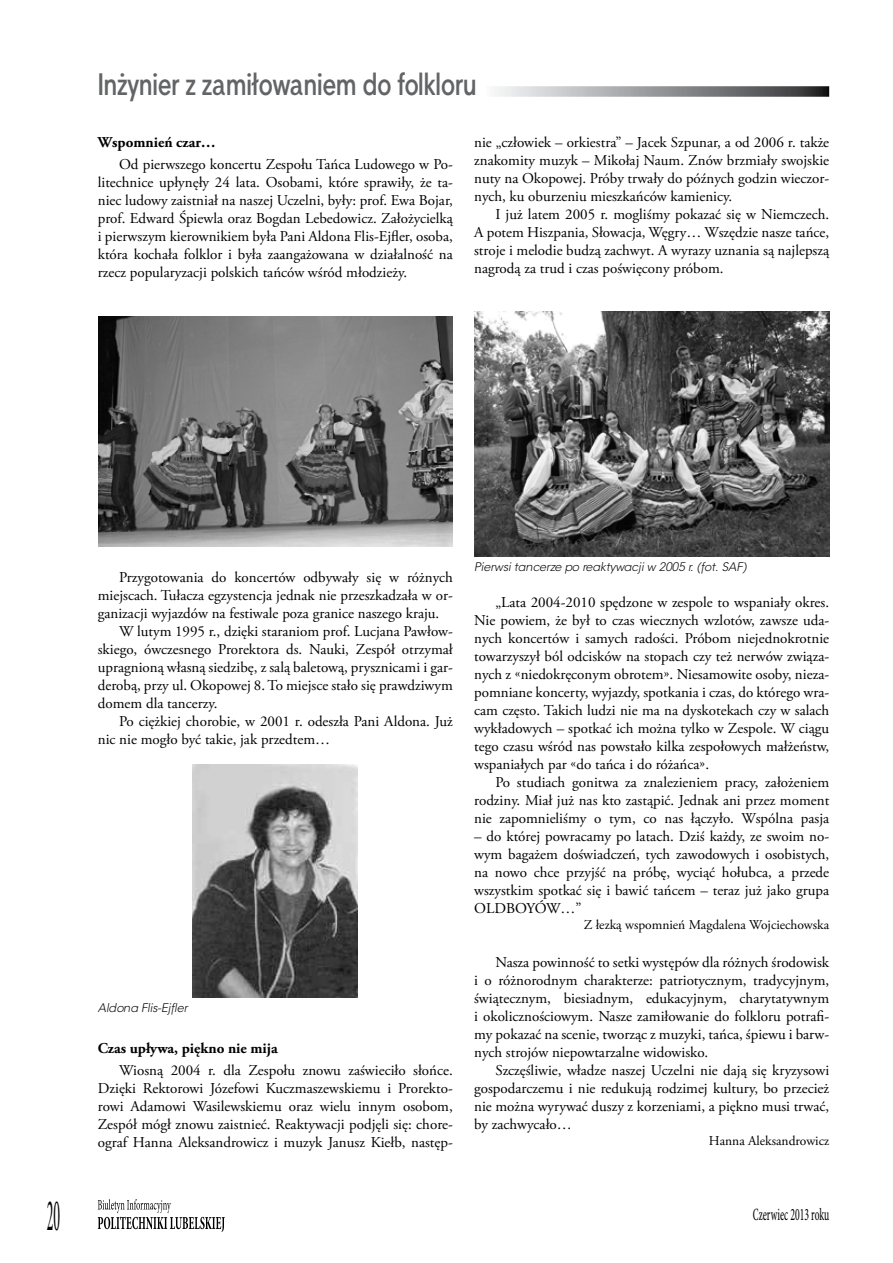
<style>
.page{position:relative;width:893px;height:1263px;background:#fff}
.page>*{position:absolute;margin:0;border:0;box-sizing:border-box;transform-origin:0 0}
.t1{font:condensed 45px "Minion Pro";color:#000;scale:.33 1}
.t2{font:700 30px "Straight Cnd EFN";color:#636466}
.t3{font:condensed 17.4px "Minion Pro";color:#000;scale:.6 1}
.t4{font:15px/18px "Adobe Garamond Pro";color:#000;text-align:justify}
.t5{font:700 15px "Adobe Garamond Pro";color:#000}
.t6{font:13.5px "Adobe Garamond Pro";color:#000}
.t7{font:italic 12px "Straight EFN";color:#000}
</style>
<div class="page">
<svg style="left:98px;top:1199px;width:127px;height:33px"></svg>
<img style="left:99px;top:316px;width:353px;height:230px">
<img style="left:193px;top:765px;width:165px;height:233px">
<svg style="left:495px;top:86px;width:334px;height:11px;background:#959698"></svg>
<img style="left:474px;top:312px;width:355px;height:245px">
<h2 class="t2" style="left:98px;top:66px;width:380px">Inżynier z zamiłowaniem do folkloru</h2>
<p class="t4" style="left:474px;top:134px;width:357px">nie „człowiek – orkiestra” – Jacek Szpunar, a od 2006 r. także znakomity muzyk – Mikołaj Naum. Znów brzmiały swojskie nuty na Okopowej. Próby trwały do późnych godzin wieczor&shy;nych, ku oburzeniu mieszkańców kamienicy.</p>
<p class="t4" style="left:474px;top:206px;width:357px;text-indent:21px">I już latem 2005 r. mogliśmy pokazać się w Niemczech.<br>A potem Hiszpania, Słowacja, Węgry… Wszędzie nasze tańce, stroje i melodie budzą zachwyt. A wyrazy uznania są najlepszą nagrodą za trud i czas poświęcony próbom.</p>
<p class="t5" style="left:98px;top:133px;width:120px">Wspomnień czar…</p>
<p class="t4" style="left:98px;top:156px;width:357px;text-indent:21px">Od pierwszego koncertu Zespołu Tańca Ludowego w Po&shy;litechnice upłynęły 24 lata. Osobami, które sprawiły, że ta&shy;niec ludowy zaistniał na naszej Uczelni, były: prof. Ewa Bojar, prof. Edward Śpiewla oraz Bogdan Lebedowicz. Założycielką i pierwszym kierownikiem była Pani Aldona Flis-Ejfler, osoba, która kochała folklor i była zaangażowana w działalność na rzecz popularyzacji polskich tańców wśród młodzieży.</p>
<p class="t4" style="left:119px;top:569px;width:335px">Przygotowania do koncertów odbywały się w różnych</p>
<p class="t4" style="left:98px;top:587px;width:357px">miejscach. Tułacza egzystencja jednak nie przeszkadzała w or-</p>
<p class="t4" style="left:98px;top:605px;width:343px">ganizacji wyjazdów na festiwale poza granice naszego kraju.</p>
<p class="t4" style="left:119px;top:623px;width:335px">W lutym 1995 r., dzięki staraniom prof. Lucjana Pawłow-</p>
<p class="t4" style="left:98px;top:641px;width:357px">skiego, ówczesnego Prorektora ds. Nauki, Zespół otrzymał</p>
<p class="t4" style="left:98px;top:659px;width:357px">upragnioną własną siedzibę, z salą baletową, prysznicami i gar-</p>
<p class="t4" style="left:98px;top:677px;width:357px">derobą, przy ul. Okopowej 8. To miejsce stało się prawdziwym</p>
<p class="t4" style="left:98px;top:695px;width:121px">domem dla tancerzy.</p>
<p class="t4" style="left:119px;top:713px;width:335px">Po ciężkiej chorobie, w 2001 r. odeszła Pani Aldona. Już</p>
<p class="t4" style="left:98px;top:731px;width:234px">nic nie mogło być takie, jak przedtem…</p>
<p class="t7" style="left:98px;top:1001px;width:91px">Aldona Flis-Ejfler</p>
<p class="t5" style="left:98px;top:1039px;width:181px">Czas upływa, piękno nie mija</p>
<p class="t4" style="left:98px;top:1062px;width:357px;text-indent:21px">Wiosną 2004 r. dla Zespołu znowu zaświeciło słońce.<br>Dzięki Rektorowi Józefowi Kuczmaszewskiemu i Prorekto&shy;rowi Adamowi Wasilewskiemu oraz wielu innym osobom, Zespół mógł znowu zaistnieć. Reaktywacji podjęli się: chore&shy;ograf Hanna Aleksandrowicz i muzyk Janusz Kiełb, następ-</p>
<p class="t7" style="left:474px;top:560px;width:274px">Pierwsi tancerze po reaktywacji w 2005 r. (fot. SAF)</p>
<p class="t4" style="left:474px;top:594px;width:357px;text-indent:21px">„Lata 2004-2010 spędzone w zespole to wspaniały okres.<br>Nie powiem, że był to czas wiecznych wzlotów, zawsze uda&shy;nych koncertów i samych radości. Próbom niejednokrotnie towarzyszył ból odcisków na stopach czy też nerwów związa&shy;nych z «niedokręconym obrotem». Niesamowite osoby, nieza&shy;pomniane koncerty, wyjazdy, spotkania i czas, do którego wra&shy;cam często. Takich ludzi nie ma na dyskotekach czy w salach wykładowych – spotkać ich można tylko w Zespole. W ciągu tego czasu wśród nas powstało kilka zespołowych małżeństw, wspaniałych par «do tańca i do różańca».</p>
<p class="t4" style="left:474px;top:774px;width:357px;text-indent:21px">Po studiach gonitwa za znalezieniem pracy, założeniem rodziny. Miał już nas kto zastąpić. Jednak ani przez moment nie zapomnieliśmy o tym, co nas łączyło. Wspólna pasja</p>
<p class="t4" style="left:474px;top:828px;width:357px">– do której powracamy po latach. Dziś każdy, ze swoim no&shy;wym bagażem doświadczeń, tych zawodowych i osobistych, na nowo chce przyjść na próbę, wyciąć hołubca, a przede wszystkim spotkać się i bawić tańcem – teraz już jako grupa OLDBOYÓW…”</p>
<p class="t6" style="left:584px;top:917px;width:247px">Z łezką wspomnień Magdalena Wojciechowska</p>
<p class="t4" style="left:474px;top:954px;width:357px;text-indent:21px">Nasza powinność to setki występów dla różnych środowisk i o różnorodnym charakterze: patriotycznym, tradycyjnym, świątecznym, biesiadnym, edukacyjnym, charytatywnym i okolicznościowym. Nasze zamiłowanie do folkloru potrafi&shy;my pokazać na scenie, tworząc z muzyki, tańca, śpiewu i barw&shy;nych strojów niepowtarzalne widowisko.</p>
<p class="t4" style="left:474px;top:1062px;width:357px;text-indent:21px">Szczęśliwie, władze naszej Uczelni nie dają się kryzysowi gospodarczemu i nie redukują rodzimej kultury, bo przecież nie można wyrywać duszy z korzeniami, a piękno musi trwać, by zachwycało…</p>
<p class="t6" style="left:709px;top:1133px;width:122px">Hanna Aleksandrowicz</p>
<h1 class="t1" style="left:47px;top:1188px;width:42px">20</h1>
<p class="t3" style="left:753px;top:1203px;width:129px">Czerwiec 2013 roku</p>
</div>
